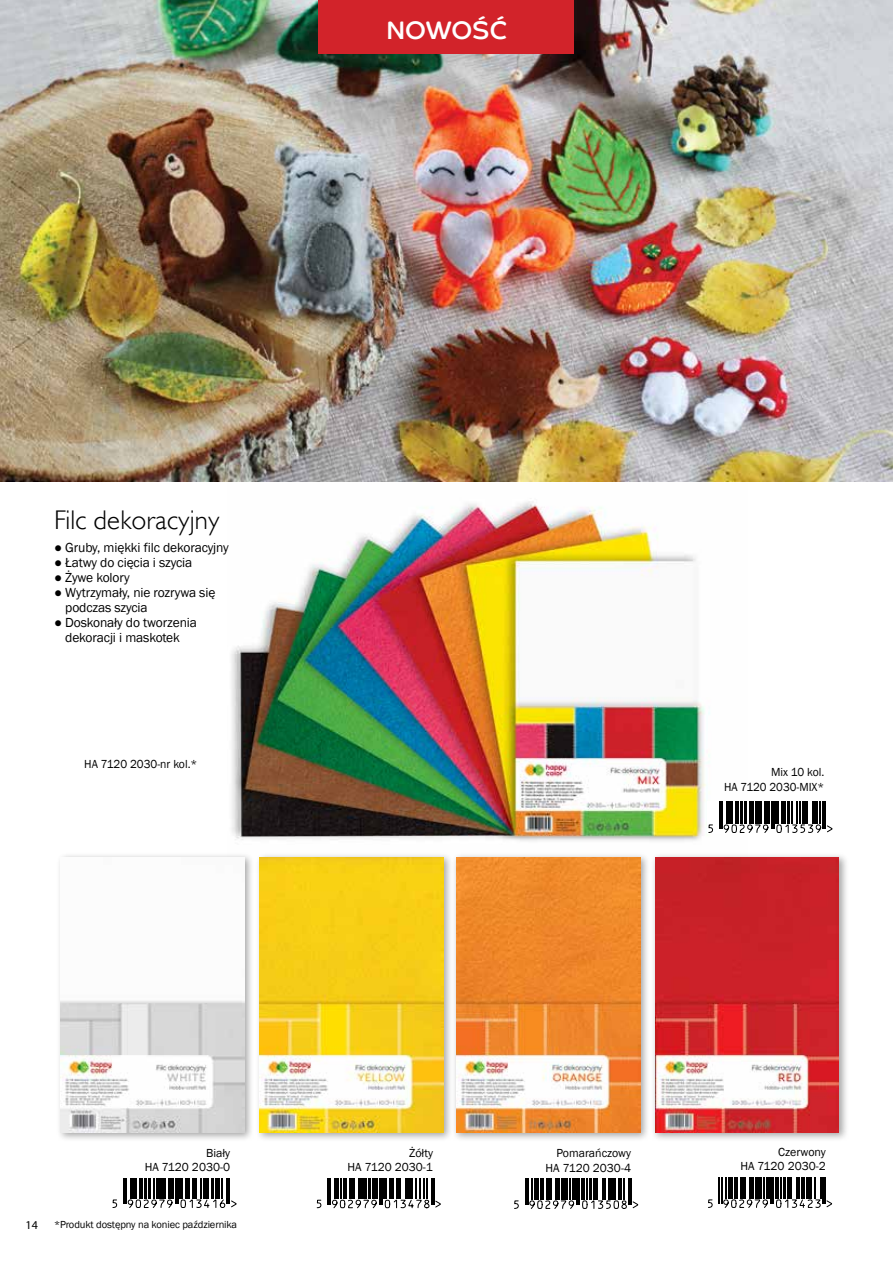
<style>
.page{position:relative;width:893px;height:1263px;background:#fff}
.page>*{position:absolute;margin:0;border:0;box-sizing:border-box;transform-origin:0 0}
.t1{font:27px "Humanst 521 Lt EU";letter-spacing:.01em;color:#000}
.t2{font:25.5px "Co Headline Corp";color:#fff}
.t3{font:13.5px/15px "Franklin Gothic";letter-spacing:-.01em;color:#000}
.t4{font:12px/14.7px "Franklin Gothic";color:#000;text-align:right}
.t5{font:12px "Myriad Pro";color:#000}
.t6{font:10.5px "Franklin Gothic";letter-spacing:-.01em;color:#000}
</style>
<div class="page">
<img style="left:231px;top:501px;width:479px;height:340px">
<img style="left:0;top:0;width:893px;height:482px">
<div style="left:319px;top:0;width:255px;height:53px;background:#d2232a"></div>
<div style="left:56px;top:852px;width:198px;height:290px;background:#000;opacity:.35"></div>
<img style="left:61px;top:857px;width:183px;height:275px">
<div style="left:650px;top:852px;width:199px;height:290px;background:#000;opacity:.35"></div>
<img style="left:655px;top:857px;width:184px;height:275px">
<div style="left:255px;top:852px;width:198px;height:290px;background:#000;opacity:.35"></div>
<img style="left:259px;top:857px;width:184px;height:275px">
<div style="left:451px;top:852px;width:199px;height:290px;background:#000;opacity:.35"></div>
<img style="left:456px;top:857px;width:184px;height:275px">
<svg style="left:112px;top:1178px;width:125px;height:30px"></svg>
<svg style="left:316px;top:1178px;width:125px;height:31px"></svg>
<svg style="left:514px;top:1178px;width:125px;height:31px"></svg>
<svg style="left:708px;top:1177px;width:125px;height:31px"></svg>
<svg style="left:708px;top:801px;width:125px;height:33px"></svg>
<h2 class="t2" style="left:386px;top:15px;width:122px">NOWOŚĆ</h2>
<h1 class="t1" style="left:54px;top:503px;width:167px">Filc dekoracyjny</h1>
<p class="t3" style="left:54px;top:540px;width:176px">● Gruby, miękki filc dekoracyjny</p>
<p class="t3" style="left:54px;top:555px;width:140px">● Łatwy do cięcia i szycia</p>
<p class="t3" style="left:54px;top:570px;width:77px">● Żywe kolory</p>
<p class="t3" style="left:65px;top:585px;width:152px;text-indent:-11px">● Wytrzymały, nie rozrywa się podczas szycia</p>
<p class="t3" style="left:54px;top:615px;width:144px;text-align:center">● Doskonały do tworzenia dekoracji i maskotek</p>
<p class="t4" style="left:84px;top:757px;width:115px">HA 7120 2030-nr kol.*</p>
<p class="t4" style="left:724px;top:765px;width:102px">Mix 10 kol.<br>HA 7120 2030-MIX*</p>
<p class="t4" style="left:145px;top:1146px;width:87px">Biały<br>HA 7120 2030-0</p>
<p class="t4" style="left:348px;top:1146px;width:87px">Żółty<br>HA 7120 2030-1</p>
<p class="t4" style="left:546px;top:1146px;width:87px">Pomarańczowy<br>HA 7120 2030-4</p>
<p class="t4" style="left:740px;top:1144px;width:87px">Czerwony<br>HA 7120 2030-2</p>
<p class="t5" style="left:26px;top:1218px;width:14px">14</p>
<p class="t6" style="left:54px;top:1218px;width:185px">*Produkt dostępny na koniec października</p>
</div>
